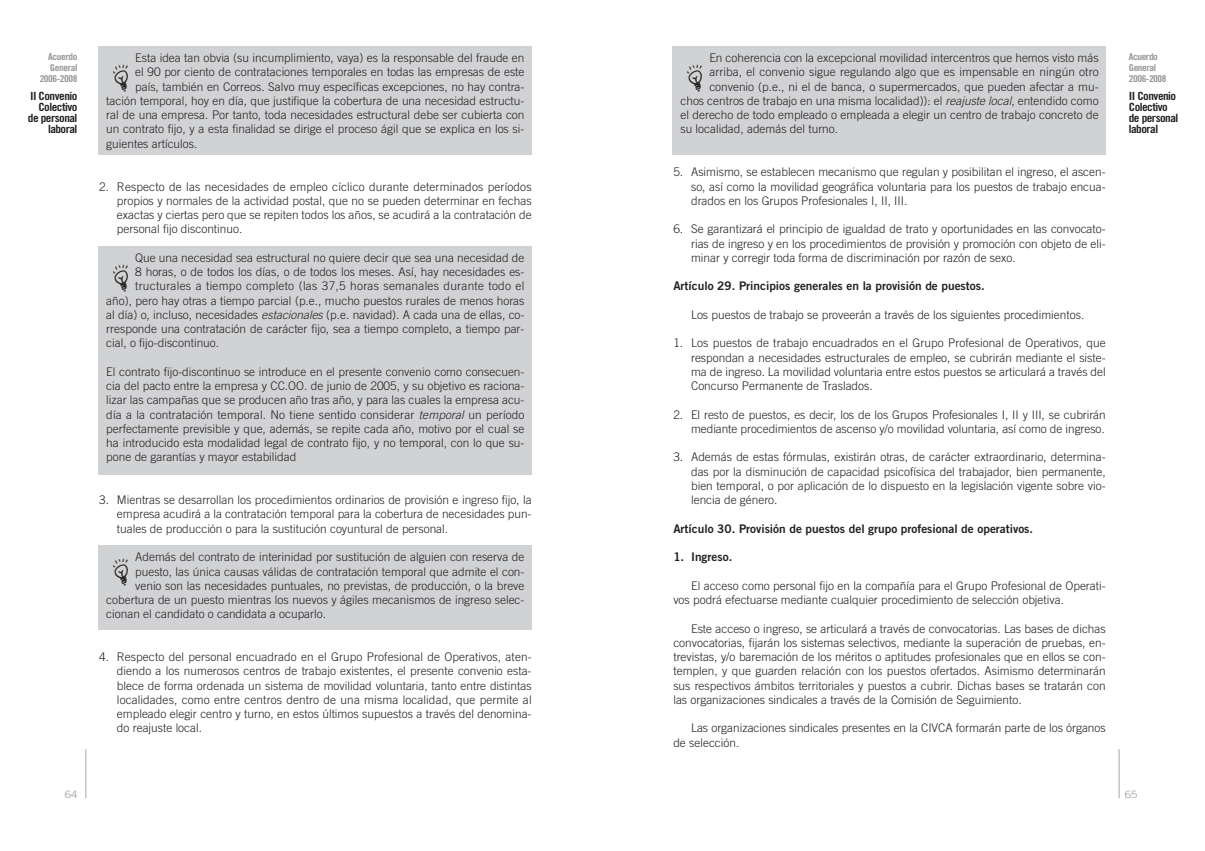
<style>
.page{position:relative;width:1205px;height:851px;background:#fff}
.page>*{position:absolute;margin:0;border:0;box-sizing:border-box;transform-origin:0 0}
.t1{font:300 11.88px/14.2px "Trade Gothic LT Std";color:#231f20;text-align:justify}
.t2{font:11.88px "Trade Gothic LT Std Bd 2";color:#231f20}
.t3{font:300 11.88px "Trade Gothic LT Std";letter-spacing:.02em;color:#231f20}
.t4{font:11.38px/11px "Trade Gothic LT Std Bd Cn 20";letter-spacing:-.04em;color:#231f20;scale:1.12 1}
.t5{font:300 10.12px "Trade Gothic LT Std";color:#939598;scale:1.12 1}
.t6{font:9.38px/11px "Trade Gothic LT Std Bd Cn 20";letter-spacing:-.04em;color:#939598;scale:1.12 1}
.s1{font-style:italic}
</style>
<div class="page">
<div style="left:673px;top:46px;width:433px;height:109px;background:#d1d2d4"></div>
<div style="left:99px;top:545px;width:432px;height:84px;background:#d1d2d4"></div>
<div style="left:99px;top:246px;width:432px;height:228px;background:#d1d2d4"></div>
<div style="left:99px;top:46px;width:432px;height:109px;background:#d1d2d4"></div>
<hr style="left:1119px;top:749px;width:1px;height:49px;background:#a8a9ad">
<hr style="left:86px;top:749px;width:1px;height:49px;background:#a8a9ad">
<p class="t6" style="left:40px;top:52px;width:35px;text-align:right">Acuerdo<br>General<br>2006-2008</p>
<p class="t4" style="left:28px;top:92px;width:46px;text-align:right">II Convenio<br>Colectivo de personal laboral</p>
<p class="t5" style="left:65px;top:790px;width:13px">64</p>
<p class="t1" style="left:135px;top:52px;width:391px">Esta idea tan obvia (su incumplimiento, vaya) es la responsable del fraude en</p>
<p class="t1" style="left:135px;top:66px;width:391px">el 90 por ciento de contrataciones temporales en todas las empresas de este</p>
<p class="t1" style="left:135px;top:80px;width:391px">país, también en Correos. Salvo muy específicas excepciones, no hay contra-</p>
<p class="t1" style="left:106px;top:95px;width:420px">tación temporal, hoy en día, que justifique la cobertura de una necesidad estructu-</p>
<p class="t1" style="left:106px;top:109px;width:420px">ral de una empresa. Por tanto, toda necesidades estructural debe ser cubierta con</p>
<p class="t1" style="left:106px;top:123px;width:420px">un contrato fijo, y a esta finalidad se dirige el proceso ágil que se explica en los si-</p>
<p class="t1" style="left:106px;top:137px;width:93px">guientes artículos.</p>
<p class="t1" style="left:117px;top:180px;width:416px;text-indent:-18px">2. Respecto de las necesidades de empleo cíclico durante determinados períodos propios y normales de la actividad postal, que no se pueden determinar en fechas exactas y ciertas pero que se repiten todos los años, se acudirá a la contratación de personal fijo discontinuo.</p>
<p class="t1" style="left:135px;top:251px;width:391px">Que una necesidad sea estructural no quiere decir que sea una necesidad de</p>
<p class="t1" style="left:135px;top:266px;width:391px">8 horas, o de todos los días, o de todos los meses. Así, hay necesidades es-</p>
<p class="t3" style="left:135px;top:282px;width:391px">tructurales a tiempo completo (las 37,5 horas semanales durante todo el</p>
<p class="t1" style="left:106px;top:294px;width:420px">año), pero hay otras a tiempo parcial (p.e., mucho puestos rurales de menos horas</p>
<p class="t1" style="left:106px;top:308px;width:420px">al día) o, incluso, necesidades <span class="s1">estacionales</span> (p.e. navidad). A cada una de ellas, co-</p>
<p class="t1" style="left:106px;top:323px;width:420px">rresponde una contratación de carácter fijo, sea a tiempo completo, a tiempo par-</p>
<p class="t1" style="left:106px;top:337px;width:114px">cial, o fijo-discontinuo.</p>
<p class="t1" style="left:106px;top:365px;width:420px">El contrato fijo-discontinuo se introduce en el presente convenio como consecuen&shy;cia del pacto entre la empresa y CC.OO. de junio de 2005, y su objetivo es raciona&shy;lizar las campañas que se producen año tras año, y para las cuales la empresa acu&shy;día a la contratación temporal. No tiene sentido considerar <span class="s1">temporal</span> un período perfectamente previsible y que, además, se repite cada año, motivo por el cual se ha introducido esta modalidad legal de contrato fijo, y no temporal, con lo que su&shy;pone de garantías y mayor estabilidad</p>
<p class="t1" style="left:117px;top:494px;width:416px;text-indent:-18px">3. Mientras se desarrollan los procedimientos ordinarios de provisión e ingreso fijo, la empresa acudirá a la contratación temporal para la cobertura de necesidades pun&shy;tuales de producción o para la sustitución coyuntural de personal.</p>
<p class="t1" style="left:135px;top:551px;width:391px">Además del contrato de interinidad por sustitución de alguien con reserva de</p>
<p class="t1" style="left:135px;top:565px;width:391px">puesto, las única causas válidas de contratación temporal que admite el con-</p>
<p class="t1" style="left:135px;top:579px;width:391px">venio son las necesidades puntuales, no previstas, de producción, o la breve</p>
<p class="t1" style="left:106px;top:593px;width:420px">cobertura de un puesto mientras los nuevos y ágiles mecanismos de ingreso selec-</p>
<p class="t1" style="left:106px;top:608px;width:221px">cionan el candidato o candidata a ocuparlo.</p>
<p class="t1" style="left:117px;top:650px;width:416px;text-indent:-18px">4. Respecto del personal encuadrado en el Grupo Profesional de Operativos, aten&shy;diendo a los numerosos centros de trabajo existentes, el presente convenio esta&shy;blece de forma ordenada un sistema de movilidad voluntaria, tanto entre distintas localidades, como entre centros dentro de una misma localidad, que permite al empleado elegir centro y turno, en estos últimos supuestos a través del denomina&shy;do reajuste local.</p>
<p class="t1" style="left:709px;top:52px;width:391px">En coherencia con la excepcional movilidad intercentros que hemos visto más</p>
<p class="t1" style="left:709px;top:66px;width:391px">arriba, el convenio sigue regulando algo que es impensable en ningún otro</p>
<p class="t1" style="left:709px;top:80px;width:391px">convenio (p.e., ni el de banca, o supermercados, que pueden afectar a mu-</p>
<p class="t1" style="left:680px;top:95px;width:420px">chos centros de trabajo en una misma localidad)): el <span class="s1">reajuste local</span>, entendido como</p>
<p class="t1" style="left:680px;top:109px;width:420px">el derecho de todo empleado o empleada a elegir un centro de trabajo concreto de</p>
<p class="t1" style="left:680px;top:123px;width:159px">su localidad, además del turno.</p>
<p class="t1" style="left:691px;top:166px;width:416px;text-indent:-18px">5. Asimismo, se establecen mecanismo que regulan y posibilitan el ingreso, el ascen&shy;so, así como la movilidad geográfica voluntaria para los puestos de trabajo encua&shy;drados en los Grupos Profesionales I, II, III.</p>
<p class="t1" style="left:691px;top:223px;width:416px;text-indent:-18px">6. Se garantizará el principio de igualdad de trato y oportunidades en las convocato&shy;rias de ingreso y en los procedimientos de provisión y promoción con objeto de eli&shy;minar y corregir toda forma de discriminación por razón de sexo.</p>
<p class="t2" style="left:673px;top:282px;width:313px">Artículo 29. Principios generales en la provisión de puestos.</p>
<p class="t1" style="left:691px;top:308px;width:395px">Los puestos de trabajo se proveerán a través de los siguientes procedimientos.</p>
<p class="t1" style="left:691px;top:337px;width:416px;text-indent:-18px">1. Los puestos de trabajo encuadrados en el Grupo Profesional de Operativos, que respondan a necesidades estructurales de empleo, se cubrirán mediante el siste&shy;ma de ingreso. La movilidad voluntaria entre estos puestos se articulará a través del Concurso Permanente de Traslados.</p>
<p class="t1" style="left:673px;top:408px;width:434px;text-align:right">2. El resto de puestos, es decir, los de los Grupos Profesionales I, II y III, se cubrirán mediante procedimientos de ascenso y/o movilidad voluntaria, así como de ingreso.</p>
<p class="t1" style="left:691px;top:451px;width:416px;text-indent:-18px">3. Además de estas fórmulas, existirán otras, de carácter extraordinario, determina&shy;das por la disminución de capacidad psicofísica del trabajador, bien permanente, bien temporal, o por aplicación de lo dispuesto en la legislación vigente sobre vio&shy;lencia de género.</p>
<p class="t2" style="left:673px;top:524px;width:361px">Artículo 30. Provisión de puestos del grupo profesional de operativos.</p>
<p class="t2" style="left:673px;top:552px;width:60px">1. Ingreso.</p>
<p class="t1" style="left:673px;top:579px;width:434px;text-indent:18px">El acceso como personal fijo en la compañía para el Grupo Profesional de Operati&shy;vos podrá efectuarse mediante cualquier procedimiento de selección objetiva.</p>
<p class="t1" style="left:673px;top:622px;width:434px;text-indent:18px">Este acceso o ingreso, se articulará a través de convocatorias. Las bases de dichas convocatorias, fijarán los sistemas selectivos, mediante la superación de pruebas, en&shy;trevistas, y/o baremación de los méritos o aptitudes profesionales que en ellos se con&shy;templen, y que guarden relación con los puestos ofertados. Asimismo determinarán sus respectivos ámbitos territoriales y puestos a cubrir. Dichas bases se tratarán con las organizaciones sindicales a través de la Comisión de Seguimiento.</p>
<p class="t1" style="left:673px;top:722px;width:434px;text-indent:18px">Las organizaciones sindicales presentes en la CIVCA formarán parte de los órganos de selección.</p>
<p class="t6" style="left:1129px;top:52px;width:35px">Acuerdo<br>General<br>2006-2008</p>
<p class="t4" style="left:1129px;top:92px;width:46px">II Convenio<br>Colectivo de personal laboral</p>
<p class="t5" style="left:1125px;top:790px;width:13px">65</p>
</div>
